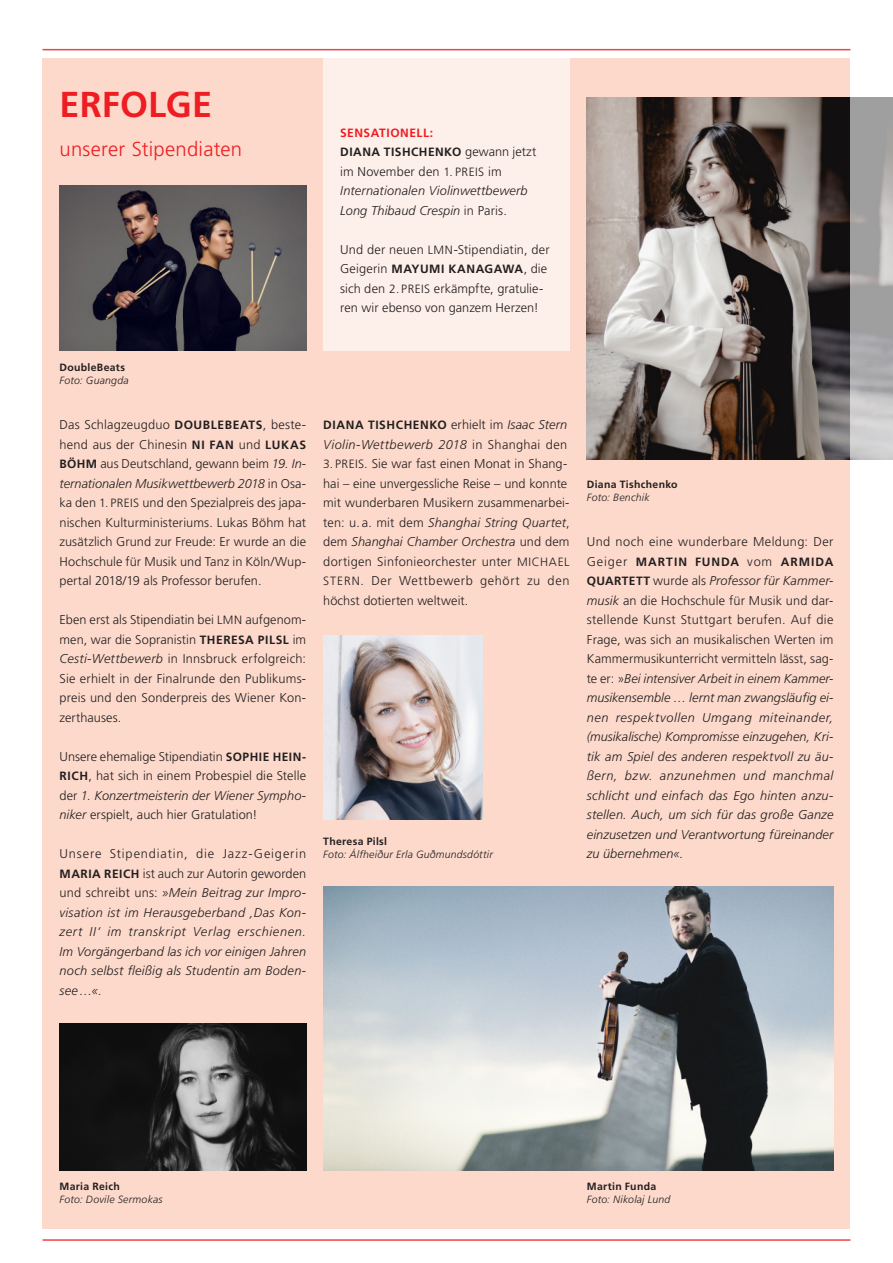
<style>
.page{position:relative;width:893px;height:1263px;background:#fff}
.page>*{position:absolute;margin:0;border:0;box-sizing:border-box;transform-origin:0 0}
.t1{font:700 36px "Frutiger LT Pro";letter-spacing:.005em;color:#ee1d23}
.t2{font:300 20.25px "Frutiger LT Pro";letter-spacing:.01em;color:#ee1d23}
.t3{font:300 12.75px/19.5px "Frutiger LT Pro";letter-spacing:.01em;color:#231f20;text-align:justify}
.t4{font:italic 300 12.75px/19.5px "Frutiger LT Pro";letter-spacing:.015em;color:#231f20;text-align:justify}
.t5{font:300 12.75px "Frutiger LT Pro";letter-spacing:.03em;color:#231f20}
.t6{font:700 12px/19.5px "Frutiger LT Pro";letter-spacing:.045em;color:#231f20}
.t7{font:700 12px "Frutiger LT Pro";letter-spacing:.08em;color:#231f20}
.t8{font:italic 300 10.5px "Frutiger LT Pro";letter-spacing:.02em;color:#231f20}
.t9{font:700 10.5px "Frutiger LT Pro";letter-spacing:.03em;color:#231f20}
.s1{color:#ee1d23}
.s2{font-weight:300;font-size:12.75px}
.s3{font-style:normal}
.s4{font-style:normal;font-size:12px}
.s5{font-size:12px}
.s6{font-weight:700;font-size:12px}
.s7{font-style:italic}
.s8{font-weight:700;font-style:normal;font-size:12px}
.s9{font-weight:300;font-style:italic;font-size:12.75px}
</style>
<div class="page">
<div style="left:43px;top:58px;width:807px;height:1171px;background:#fcd9ca"></div>
<div style="left:323px;top:58px;width:247px;height:293px;background:#fdefe9"></div>
<hr style="left:43px;top:49px;width:807px;height:1px;background:#ee1d23">
<hr style="left:43px;top:1239px;width:807px;height:2px;background:#ee1d23">
<img style="left:323px;top:886px;width:510px;height:284px">
<img style="left:323px;top:635px;width:160px;height:184px">
<img style="left:60px;top:1024px;width:246px;height:146px">
<img style="left:587px;top:98px;width:263px;height:361px">
<img style="left:60px;top:186px;width:246px;height:164px">
<svg style="left:850px;top:97px;width:43px;height:363px;fill:#a19f9f"></svg>
<h1 class="t1" style="left:60px;top:83px;width:154px">ERFOLGE</h1>
<h2 class="t2" style="left:60px;top:137px;width:184px">unserer Stipendiaten</h2>
<p class="t6" style="left:340px;top:123px;width:198px"><span class="s1">SENSATIONELL:<br></span>DIANA TISHCHENKO <span class="s2">gewann jetzt</span></p>
<p class="t4" style="left:340px;top:161px;width:189px;text-align:left"><span class="s3">im November den</span> <span class="s4">1. PREIS</span> <span class="s3">im<br></span>Internationalen Violinwettbewerb<br>Long Thibaud Crespin <span class="s3">in Paris.</span></p>
<p class="t3" style="left:340px;top:239px;width:211px">Und der neuen <span class="s5">LMN</span>-Stipendiatin, der</p>
<p class="t6" style="left:340px;top:259px;width:209px"><span class="s2">Geigerin</span> MAYUMI KANAGAWA<span class="s2">, die</span></p>
<p class="t3" style="left:340px;top:278px;width:205px">sich den <span class="s5">2. PREIS</span> erkämpfte, gratulie&shy;ren wir ebenso von ganzem Herzen!</p>
<p class="t9" style="left:60px;top:361px;width:67px">DoubleBeats</p>
<p class="t8" style="left:60px;top:374px;width:71px">Foto: Guangda</p>
<p class="t3" style="left:60px;top:415px;width:248px">Das Schlagzeugduo <span class="s6">DOUBLEBEATS</span>, beste&shy;hend aus der Chinesin <span class="s6">NI FAN</span> und <span class="s6">LUKAS BÖHM</span> aus Deutschland, gewann beim <span class="s7">19. In&shy;ternationalen Musikwettbewerb 2018</span> in Osa&shy;ka den <span class="s5">1. PREIS</span> und den Spezialpreis des japa&shy;nischen Kulturministeriums. Lukas Böhm hat zusätzlich Grund zur Freude: Er wurde an die Hochschule für Musik und Tanz in Köln/Wup&shy;pertal 2018/19 als Professor berufen.</p>
<p class="t3" style="left:60px;top:610px;width:248px">Eben erst als Stipendiatin bei <span class="s5">LMN</span> aufgenom&shy;men, war die Sopranistin <span class="s6">THERESA PILSL</span> im <span class="s7">Cesti-Wettbewerb</span> in Innsbruck erfolgreich:<br>Sie erhielt in der Finalrunde den Publikums&shy;preis und den Sonderpreis des Wiener Kon&shy;zerthauses.</p>
<p class="t3" style="left:60px;top:746px;width:248px">Unsere ehemalige Stipendiatin <span class="s6">SOPHIE HEIN-RICH</span>, hat sich in einem Probespiel die Stelle der <span class="s7">1. Konzertmeisterin der Wiener Sympho&shy;niker</span> erspielt, auch hier Gratulation!</p>
<p class="t4" style="left:60px;top:844px;width:248px"><span class="s3">Unsere Stipendiatin, die Jazz-Geigerin </span><span class="s8">MARIA REICH</span> <span class="s3">ist auch zur Autorin geworden und schreibt uns:</span> »Mein Beitrag zur Impro&shy;visation ist im Herausgeberband ‚Das Kon&shy;zert II‘ im transkript Verlag erschienen.<br>Im Vorgängerband las ich vor einigen Jahren noch selbst fleißig als Studentin am Boden&shy;see…«.</p>
<p class="t6" style="left:323px;top:415px;width:246px">DIANA TISHCHENKO <span class="s2">erhielt im</span> <span class="s9">Isaac Stern</span></p>
<p class="t4" style="left:323px;top:434px;width:246px">Violin-Wettbewerb 2018 <span class="s3">in Shanghai den</span></p>
<p class="t3" style="left:323px;top:454px;width:248px;text-align:left"><span class="s5">3. PREIS</span>. Sie war fast einen Monat in Shang&shy;hai – eine unvergessliche Reise – und konnte mit wunderbaren Musikern zusammenarbei&shy;ten: u. a. mit dem <span class="s7">Shanghai String Quartet</span>, dem <span class="s7">Shanghai Chamber Orchestra</span> und dem dortigen Sinfonieorchester unter <span class="s5">MICHAEL STERN</span>. Der Wettbewerb gehört zu den höchst dotierten weltweit.</p>
<p class="t9" style="left:323px;top:835px;width:65px">Theresa Pilsl</p>
<p class="t8" style="left:323px;top:848px;width:171px">Foto: Álfheiður Erla Guðmundsdóttir</p>
<p class="t9" style="left:587px;top:478px;width:92px">Diana Tishchenko</p>
<p class="t8" style="left:587px;top:491px;width:64px">Foto: Benchik</p>
<p class="t5" style="left:587px;top:534px;width:248px">Und noch eine wunderbare Meldung: Der</p>
<p class="t7" style="left:587px;top:554px;width:248px"><span class="s2">Geiger</span> MARTIN FUNDA <span class="s2">vom</span> ARMIDA</p>
<p class="t4" style="left:587px;top:571px;width:248px"><span class="s8">QUARTETT</span> <span class="s3">wurde als</span> Professor für Kammer&shy;musik <span class="s3">an die Hochschule für Musik und dar&shy;stellende Kunst Stuttgart berufen. Auf die Frage, was sich an musikalischen Werten im Kammermusikunterricht vermitteln lässt, sag&shy;te er: »</span>Bei intensiver Arbeit in einem Kammer&shy;musikensemble … lernt man zwangsläufig ei&shy;nen respektvollen Umgang miteinander, (musikalische) Kompromisse einzugehen, Kri&shy;tik am Spiel des anderen respektvoll zu äu&shy;ßern, bzw. anzunehmen und manchmal schlicht und einfach das Ego hinten anzu&shy;stellen. Auch, um sich für das große Ganze einzusetzen und Verantwortung füreinander zu übernehmen«.</p>
<p class="t9" style="left:60px;top:1180px;width:62px">Maria Reich</p>
<p class="t8" style="left:60px;top:1193px;width:105px">Foto: Dovile Sermokas</p>
<p class="t9" style="left:587px;top:1180px;width:71px">Martin Funda</p>
<p class="t8" style="left:587px;top:1193px;width:85px">Foto: Nikolaj Lund</p>
</div>
